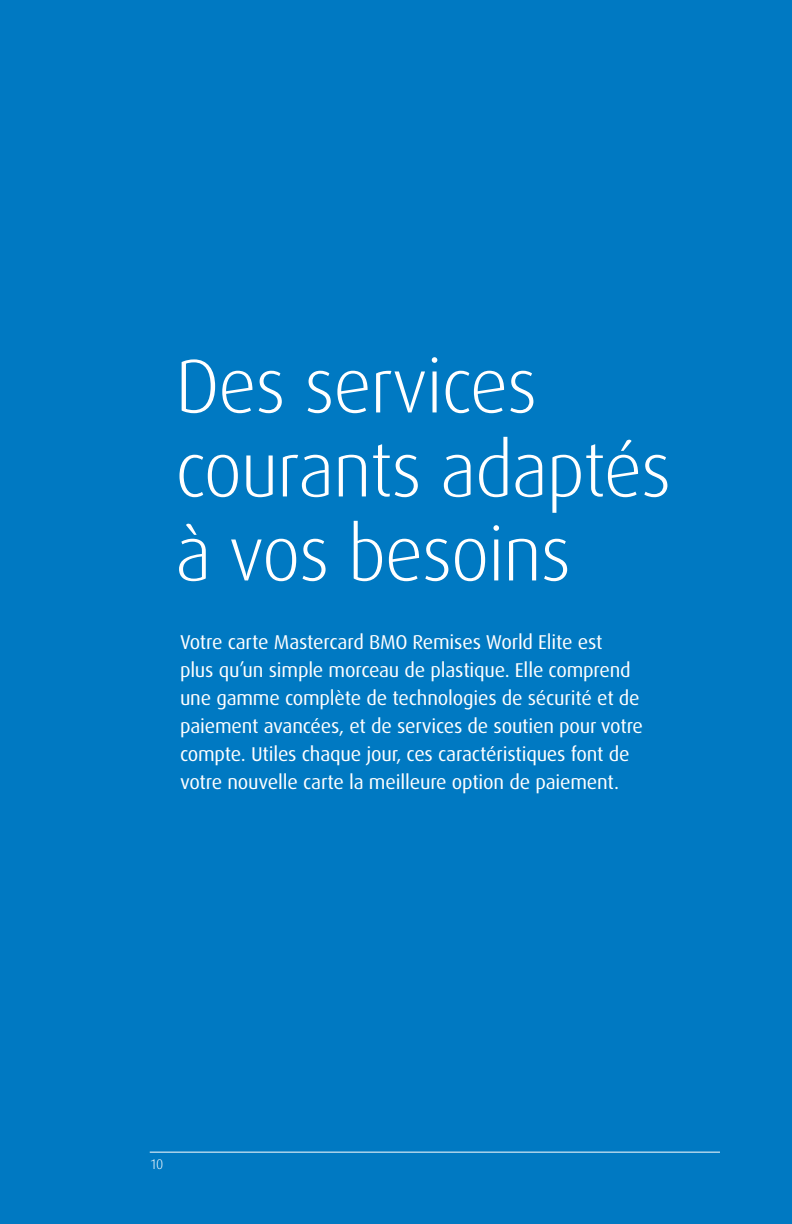
<style>
.page{position:relative;width:792px;height:1224px;background:#0079c2}
.page>*{position:absolute;margin:0;border:0;box-sizing:border-box;transform-origin:0 0}
.Chapter_Head_H2{font:300 76px/84px "Dax Pro";letter-spacing:-.02em;color:#fff}
.Body_10_14{font:20px/28px "Dax Pro";letter-spacing:-.01em;color:#fff}
.t1{font:300 14px "Dax Pro";color:#fff}
</style>
<div class="page">
<hr style="left:150px;top:1152px;width:570px;height:1px;background:#fff">
<h2 class="Chapter_Head_H2" style="left:175px;top:344px;width:498px">Des services courants adaptés à vos besoins</h2>
<p class="Body_10_14" style="left:180px;top:628px;width:465px">Votre carte Mastercard BMO Remises World Elite est<br>plus qu’un simple morceau de plastique. Elle comprend une gamme complète de technologies de sécurité et de paiement avancées, et de services de soutien pour votre compte. Utiles chaque jour, ces caractéristiques font de votre nouvelle carte la meilleure option de paiement.</p>
<p class="t1" style="left:151px;top:1155px;width:14px">10</p>
</div>
